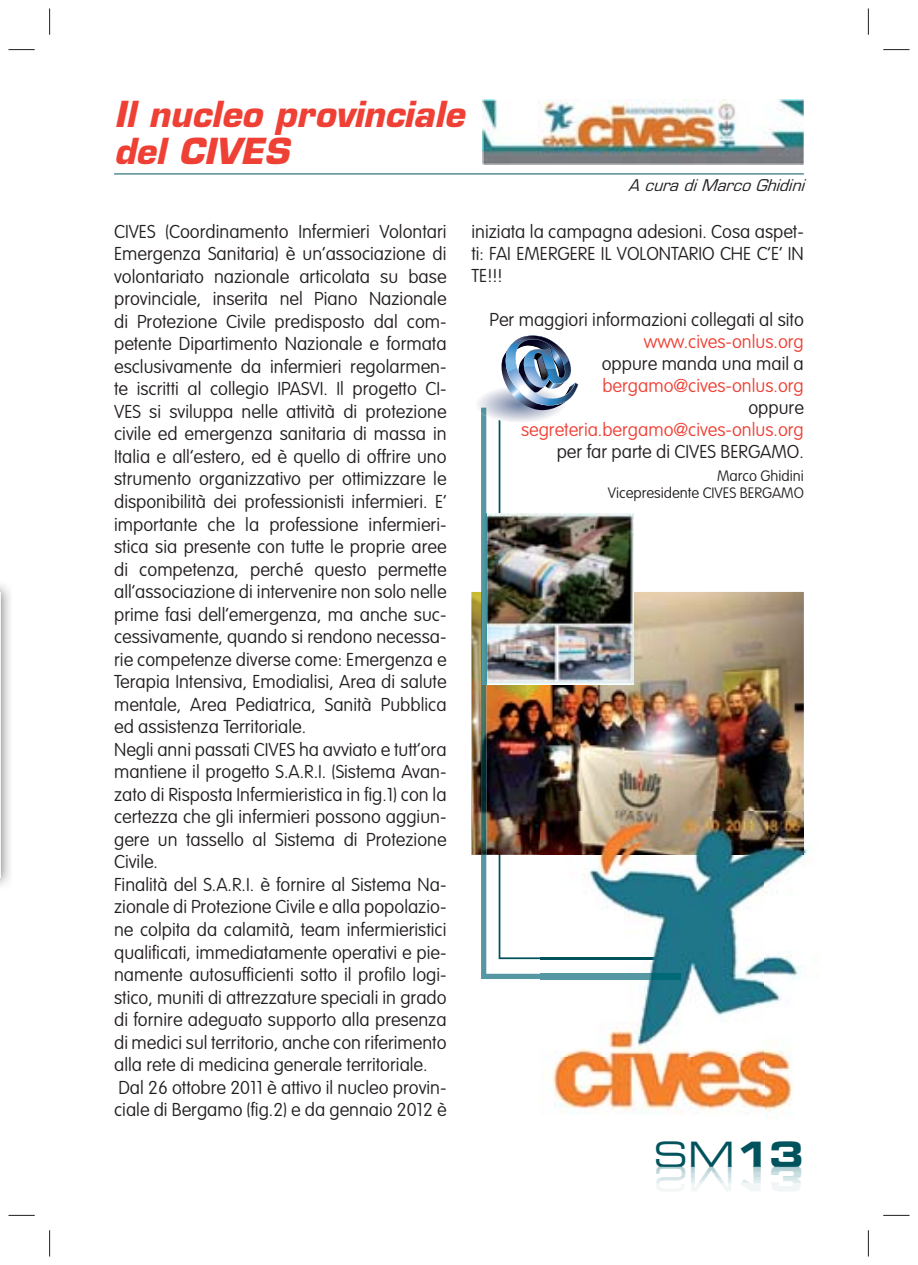
<style>
.page{position:relative;width:918px;height:1265px;background:#fff}
.page>*{position:absolute;margin:0;border:0;box-sizing:border-box;transform-origin:0 0}
.t1{font:italic 700 35px/36.8px "Eurostile";color:#ef4035}
.t2{font:35px "Eurostile Extended Two";color:#00535d}
.t3{font:100 18.38px/22.6px "VAG Rounded";color:#231f20;text-align:justify}
.t4{font:100 18.38px "VAG Rounded";color:#ef4035}
.t5{font:italic 15.75px "Eurostile";color:#231f20}
.t6{font:100 14.88px/17.5px "VAG Rounded";color:#231f20;text-align:right}
.s1{font-family:"Eurostile Bold Extended Two"}
</style>
<div class="page">
<hr style="left:114px;top:174px;width:690px;height:1px;background:#00535d">
<img style="left:660px;top:1166px;width:71px;height:1px">
<img style="left:753px;top:1166px;width:45px;height:1px">
<div style="left:475px;top:385px;width:92px;height:38px;background:#f6f6f8;border-radius:50%"></div>
<img style="left:0;top:585px;width:10px;height:301px">
<svg style="left:0;top:592px;width:1px;height:286px"></svg>
<img style="left:483px;top:99px;width:321px;height:66px">
<img style="left:471px;top:592px;width:333px;height:263px">
<img style="left:578px;top:514px;width:55px;height:170px">
<img style="left:541px;top:855px;width:223px;height:259px">
<img style="left:764px;top:846px;width:44px;height:272px">
<img style="left:578px;top:957px;width:102px;height:2px">
<img style="left:578px;top:812px;width:226px;height:43px">
<img style="left:481px;top:335px;width:97px;height:644px">
<img style="left:481px;top:592px;width:5px;height:263px">
<img style="left:541px;top:974px;width:139px;height:5px">
<svg style="left:8px;top:49px;width:27px;height:1px"></svg>
<svg style="left:883px;top:49px;width:26px;height:1px"></svg>
<svg style="left:8px;top:1215px;width:27px;height:1px"></svg>
<svg style="left:883px;top:1215px;width:26px;height:1px"></svg>
<svg style="left:49px;top:8px;width:1px;height:27px"></svg>
<svg style="left:49px;top:1230px;width:1px;height:26px"></svg>
<svg style="left:868px;top:8px;width:1px;height:27px"></svg>
<svg style="left:868px;top:1230px;width:1px;height:26px"></svg>
<h1 class="t1" style="left:114px;top:100px;width:352px">Il nucleo provinciale del CIVES</h1>
<p class="t5" style="left:628px;top:179px;width:177px">A cura di Marco Ghidini</p>
<p class="t3" style="left:114px;top:221px;width:334px;text-align:left">CIVES (Coordinamento Infermieri Volontari Emergenza Sanitaria) è un’associazione di volontariato nazionale articolata su base provinciale, inserita nel Piano Nazionale di Protezione Civile predisposto dal com&shy;petente Dipartimento Nazionale e formata esclusivamente da infermieri regolarmen&shy;te iscritti al collegio IPASVI. Il progetto CI-VES si sviluppa nelle attività di protezione civile ed emergenza sanitaria di massa in Italia e all’estero, ed è quello di offrire uno strumento organizzativo per ottimizzare le disponibilità dei professionisti infermieri. E’ importante che la professione infermieri&shy;stica sia presente con tutte le proprie aree di competenza, perché questo permette all’associazione di intervenire non solo nelle prime fasi dell’emergenza, ma anche suc&shy;cessivamente, quando si rendono necessa&shy;rie competenze diverse come: Emergenza e Terapia Intensiva, Emodialisi, Area di salute mentale, Area Pediatrica, Sanità Pubblica ed assistenza Territoriale.<br>Negli anni passati CIVES ha avviato e tutt’ora mantiene il progetto S.A.R.I. (Sistema Avan&shy;zato di Risposta Infermieristica in fig.1) con la certezza che gli infermieri possono aggiun&shy;gere un tassello al Sistema di Protezione Civile.<br>Finalità del S.A.R.I. è fornire al Sistema Na&shy;zionale di Protezione Civile e alla popolazio&shy;ne colpita da calamità, team infermieristici qualificati, immediatamente operativi e pie&shy;namente autosufficienti sotto il profilo logi&shy;stico, muniti di attrezzature speciali in grado di fornire adeguato supporto alla presenza di medici sul territorio, anche con riferimento alla rete di medicina generale territoriale.<br>Dal 26 ottobre 2011 è attivo il nucleo provin&shy;ciale di Bergamo (fig.2) e da gennaio 2012 è</p>
<p class="t3" style="left:471px;top:222px;width:334px;line-height:22.1px">iniziata la campagna adesioni. Cosa aspet&shy;ti: FAI EMERGERE IL VOLONTARIO CHE C’E’ IN TE!!!</p>
<p class="t3" style="left:489px;top:309px;width:316px">Per maggiori informazioni collegati al sito</p>
<p class="t4" style="left:644px;top:334px;width:162px">www.cives-onlus.org</p>
<p class="t3" style="left:602px;top:354px;width:204px">oppure manda una mail a</p>
<p class="t4" style="left:602px;top:378px;width:203px">bergamo@cives-onlus.org</p>
<p class="t3" style="left:748px;top:398px;width:57px">oppure</p>
<p class="t4" style="left:521px;top:422px;width:284px">segreteria.bergamo@cives-onlus.org</p>
<p class="t3" style="left:557px;top:442px;width:249px">per far parte di CIVES BERGAMO.</p>
<p class="t6" style="left:608px;top:468px;width:197px">Marco Ghidini<br>Vicepresidente CIVES BERGAMO</p>
<h1 class="t2" style="left:653px;top:1141px;width:152px">SM<span class="s1">13</span></h1>
</div>
